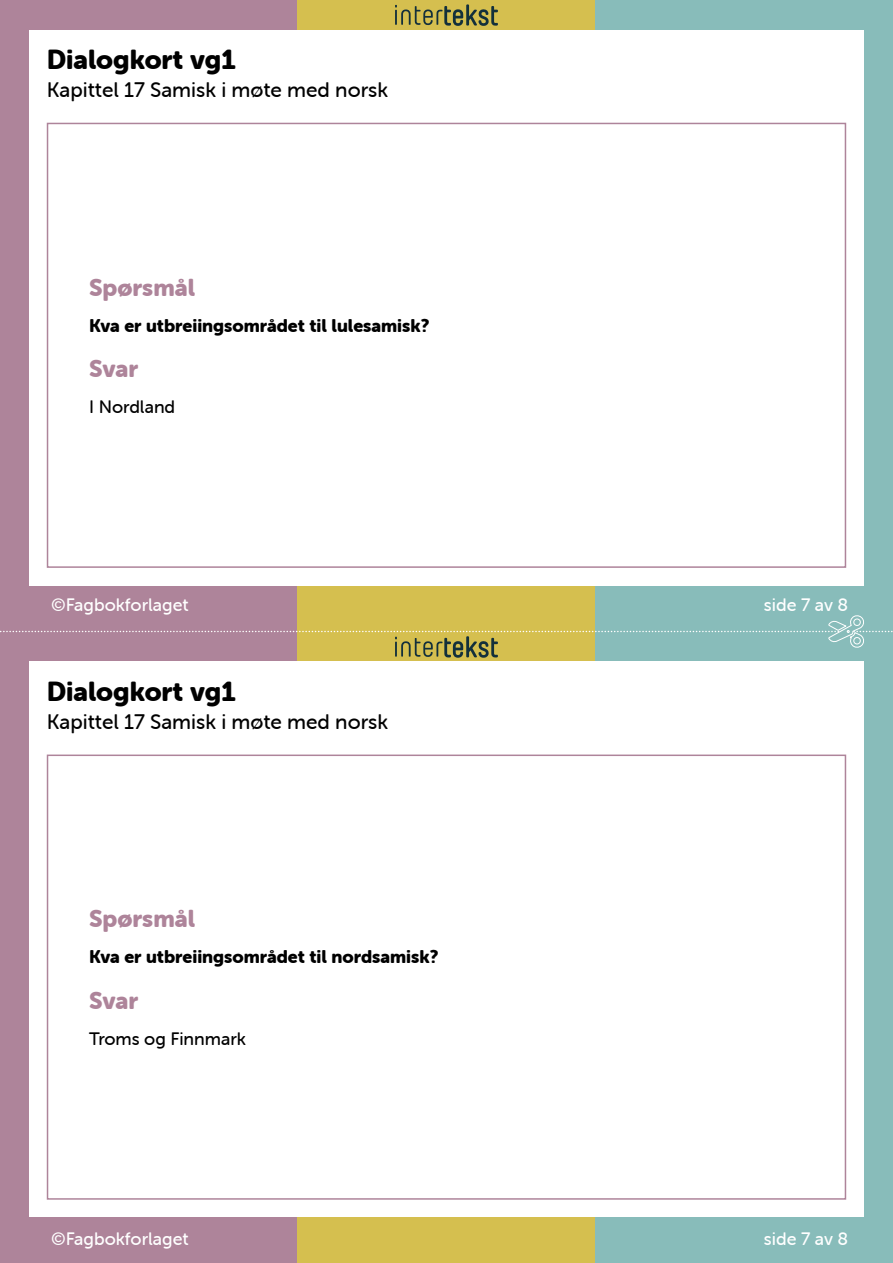
<style>
.page{position:relative;width:893px;height:1263px;background:#fff}
.page>*{position:absolute;margin:0;border:0;box-sizing:border-box;transform-origin:0 0}
.t1{font:27px "Museo Sans Rounded 900";color:#000}
.Card_Heading{font:24px "Museo Sans Rounded 900";color:#ae849a}
.t2{font:21px "Museo Sans Rounded 500";color:#000}
.Sporsmal{font:18px "Museo Sans Rounded 900";color:#000}
.Sporsmal-2{font:18px "Museo Sans Rounded 500";color:#fff}
.Svar{font:18px "Museo Sans Rounded 500";color:#000}
</style>
<div class="page">
<div style="left:0;top:0;width:298px;height:632px;background:#ae849a"></div>
<div style="left:0;top:632px;width:298px;height:631px;background:#ae849a"></div>
<div style="left:298px;top:0;width:297px;height:632px;background:#d5bf4f"></div>
<div style="left:298px;top:632px;width:297px;height:631px;background:#d5bf4f"></div>
<div style="left:595px;top:0;width:298px;height:632px;background:#88bcba"></div>
<div style="left:595px;top:632px;width:298px;height:631px;background:#88bcba"></div>
<svg style="left:395px;top:4px;width:103px;height:22px"></svg>
<svg style="left:0;top:615px;width:893px;height:43px"></svg>
<div style="left:29px;top:30px;width:835px;height:555px;background:#fff"></div>
<div style="left:29px;top:662px;width:835px;height:555px;background:#fff"></div>
<div style="left:47px;top:123px;width:799px;height:445px;border:2px solid #ae849a"></div>
<div style="left:47px;top:754px;width:799px;height:446px;border:2px solid #ae849a"></div>
<h1 class="t1" style="left:47px;top:44px;width:190px">Dialogkort vg1</h1>
<p class="t2" style="left:47px;top:78px;width:343px">Kapittel 17 Samisk i møte med norsk</p>
<p class="Card_Heading" style="left:89px;top:274px;width:107px">Spørsmål</p>
<p class="Sporsmal" style="left:89px;top:315px;width:342px">Kva er utbreiingsområdet til lulesamisk?</p>
<p class="Card_Heading" style="left:89px;top:355px;width:50px">Svar</p>
<p class="Svar" style="left:89px;top:397px;width:88px">I Nordland</p>
<p class="Sporsmal-2" style="left:51px;top:595px;width:139px">©Fagbokforlaget</p>
<p class="Sporsmal-2" style="left:764px;top:595px;width:86px">side 7 av 8</p>
<h1 class="t1" style="left:47px;top:676px;width:190px">Dialogkort vg1</h1>
<p class="t2" style="left:47px;top:710px;width:343px">Kapittel 17 Samisk i møte med norsk</p>
<p class="Card_Heading" style="left:89px;top:905px;width:107px">Spørsmål</p>
<p class="Sporsmal" style="left:89px;top:947px;width:351px">Kva er utbreiingsområdet til nordsamisk?</p>
<p class="Card_Heading" style="left:89px;top:987px;width:50px">Svar</p>
<p class="Svar" style="left:89px;top:1029px;width:158px">Troms og Finnmark</p>
<p class="Sporsmal-2" style="left:51px;top:1228px;width:139px">©Fagbokforlaget</p>
<p class="Sporsmal-2" style="left:764px;top:1228px;width:86px">side 7 av 8</p>
</div>
